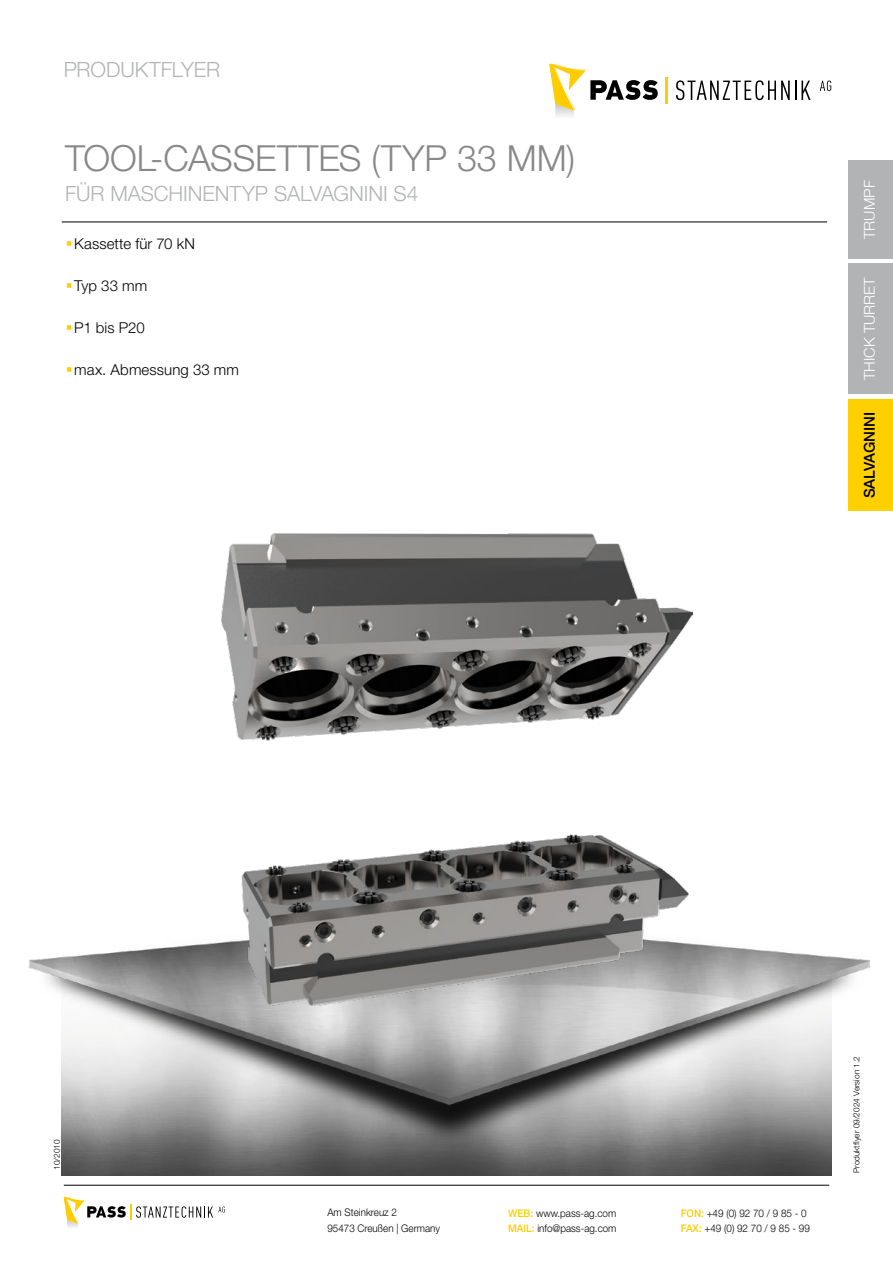
<style>
.page{position:relative;width:893px;height:1263px;background:#fff}
.page>*{position:absolute;margin:0;border:0;box-sizing:border-box;transform-origin:0 0}
.t1{font:300 36px "Helvetica Neue LT Std";letter-spacing:-.005em;color:#87888a}
.t2{font:300 21px "Helvetica Neue LT Std";letter-spacing:-.005em;color:#b1b3b4}
.t3{font:300 15px "Helvetica Neue LT Std";letter-spacing:.005em;color:#000}
.t4{font:300 15px "Helvetica Neue LT Std";color:#fff}
.t5{font:500 15px "Helvetica Neue LT Std";color:#000}
.t6{font:300 10.5px/15px "Helvetica Neue LT Std";color:#000;scale:.94 1}
.t7{font:300 8.25px "Helvetica Neue LT Std";color:#000}
.s1{font-weight:500;color:#fecc00}
</style>
<div class="page">
<svg style="left:64px;top:1197px;width:161px;height:30px"></svg>
<svg style="left:676px;top:80px;width:134px;height:20px"></svg>
<svg style="left:820px;top:81px;width:11px;height:10px"></svg>
<svg style="left:549px;top:64px;width:109px;height:47px"></svg>
<hr style="left:665px;top:77px;width:2px;height:27px;background:#fecc00">
<div style="left:848px;top:161px;width:45px;height:98px;background:#b1b3b4"></div>
<div style="left:848px;top:264px;width:45px;height:130px;background:#b1b3b4"></div>
<div style="left:848px;top:399px;width:45px;height:111px;background:#ffd000"></div>
<hr style="left:64px;top:1185px;width:765px;height:1px;background:#000">
<img style="left:62px;top:1166px;width:769px;height:9px">
<img style="left:28px;top:942px;width:843px;height:224px">
<img style="left:221px;top:534px;width:472px;height:471px">
<hr style="left:62px;top:222px;width:765px;height:1px;background:#000">
<h2 class="t2" style="left:64px;top:56px;width:158px">PRODUKTFLYER</h2>
<h1 class="t1" style="left:65px;top:136px;width:512px">TOOL-CASSETTES (TYP 33 MM)</h1>
<h2 class="t2" style="left:65px;top:181px;width:355px">FÜR MASCHINENTYP SALVAGNINI S4</h2>
<h3 class="t3" style="left:74px;top:234px;width:122px">Kassette für 70 kN</h3>
<h3 class="t3" style="left:74px;top:276px;width:75px">Typ 33 mm</h3>
<h3 class="t3" style="left:74px;top:318px;width:72px">P1 bis P20</h3>
<h3 class="t3" style="left:74px;top:360px;width:166px">max. Abmessung 33 mm</h3>
<h3 class="t4" style="left:860px;top:239px;width:60px;rotate:-90deg">TRUMPF</h3>
<h3 class="t4" style="left:860px;top:380px;width:104px;rotate:-90deg">THICK TURRET</h3>
<h3 class="t5" style="left:860px;top:498px;width:88px;rotate:-90deg">SALVAGNINI</h3>
<p class="t7" style="left:52px;top:1170px;width:32px;rotate:-90deg">10/2010</p>
<p class="t6" style="left:327px;top:1205px;width:121px">Am Steinkreuz 2<br>95473 Creußen | Germany</p>
<p class="t6" style="left:508px;top:1205px;width:117px"><span class="s1">WEB:</span> www.pass-ag.com<br><span class="s1">MAIL:</span> info@pass-ag.com</p>
<p class="t6" style="left:681px;top:1205px;width:139px"><span class="s1">FON:</span> +49 (0) 92 70 / 9 85 - 0<br><span class="s1">FAX:</span> +49 (0) 92 70 / 9 85 - 99</p>
<p class="t7" style="left:851px;top:1173px;width:118px;rotate:-90deg">Produktflyer 09/2024 Version 1.2</p>
</div>
